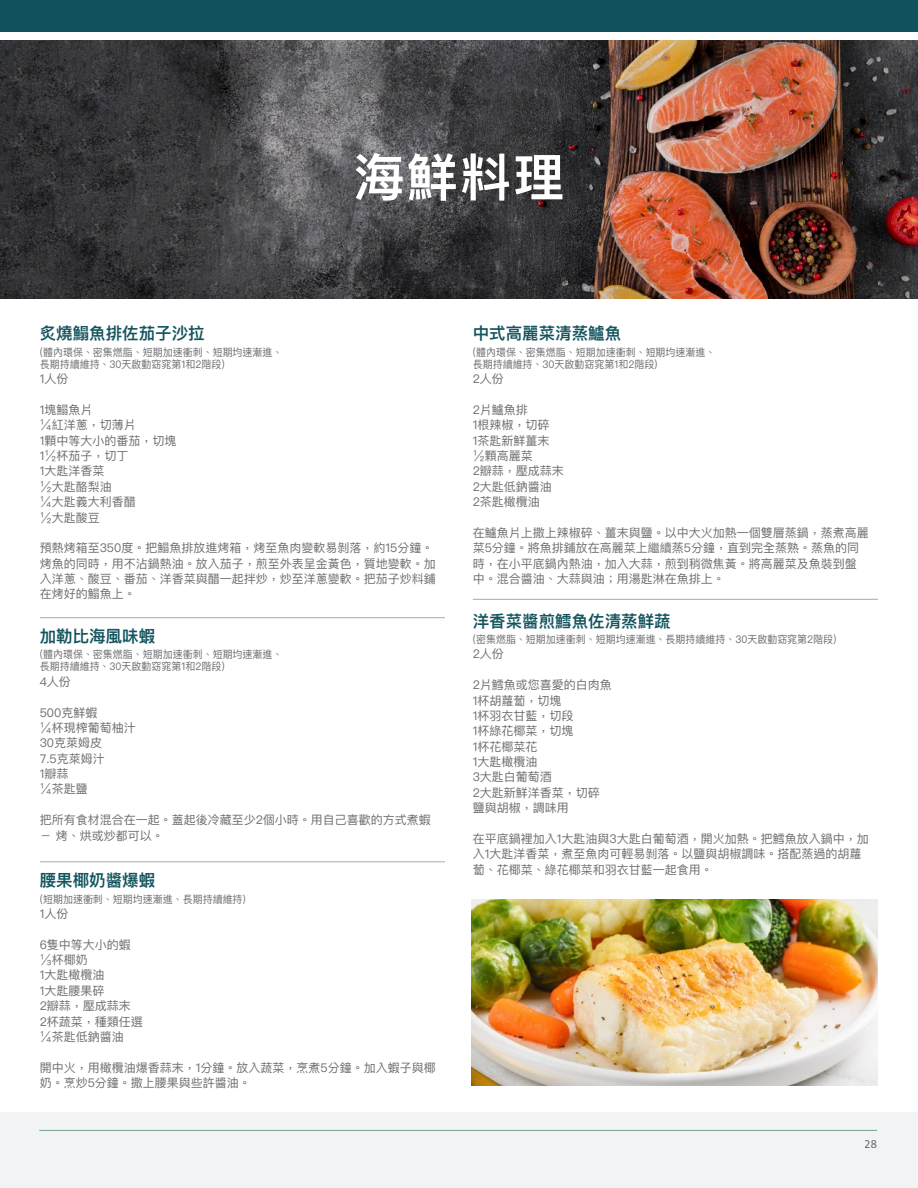
<style>
.page{position:relative;width:918px;height:1188px;background:#fff}
.page>*{position:absolute;margin:0;border:0;box-sizing:border-box;transform-origin:0 0}
.Section_headers_-_chi{font:600 51px "Ping Fang TC";color:#fff}
.recipe{font:600 16.5px "Ping Fang TC";color:#14545d}
.body_-_chi{font:12px/15.3px "Ping Fang TC";color:#6c6d70}
.t1{font:12px "Myriad Pro";color:#040503}
.body_-_chi-2{font:10.5px "Ping Fang TC";color:#6c6d70;scale:.95 1}
</style>
<div class="page">
<div style="left:0;top:1112px;width:918px;height:76px;background:#f2f3f4"></div>
<hr style="left:39px;top:1130px;width:838px;height:1px;background:#75a490">
<img style="left:0;top:40px;width:918px;height:259px">
<div style="left:0;top:0;width:918px;height:31px;background:#11525c"></div>
<hr style="left:40px;top:617px;width:405px;height:1px;background:#a8a9ad">
<hr style="left:40px;top:862px;width:405px;height:1px;background:#a8a9ad">
<hr style="left:473px;top:599px;width:405px;height:1px;background:#a8a9ad">
<img style="left:472px;top:900px;width:405px;height:186px">
<p class="Section_headers_-_chi" style="left:353px;top:146px;width:212px">海鮮料理</p>
<p class="recipe" style="left:40px;top:323px;width:166px">炙燒鰨魚排佐茄子沙拉</p>
<p class="body_-_chi-2" style="left:40px;top:346px;width:257px">(體內環保、密集燃脂、短期加速衝刺、短期均速漸進、</p>
<p class="body_-_chi-2" style="left:40px;top:358px;width:196px">長期持續維持、30天啟動窈窕第1和2階段)</p>
<p class="body_-_chi" style="left:40px;top:371px;width:30px">1人份</p>
<p class="body_-_chi" style="left:40px;top:402px;width:54px">1塊鰨魚片</p>
<p class="body_-_chi" style="left:40px;top:417px;width:97px">¼紅洋蔥，切薄片</p>
<p class="body_-_chi" style="left:40px;top:433px;width:138px">1顆中等大小的番茄，切塊</p>
<p class="body_-_chi" style="left:40px;top:448px;width:90px">1½杯茄子，切丁</p>
<p class="body_-_chi" style="left:40px;top:463px;width:66px">1大匙洋香菜</p>
<p class="body_-_chi" style="left:40px;top:479px;width:73px">½大匙酪梨油</p>
<p class="body_-_chi" style="left:40px;top:494px;width:97px">¼大匙義大利香醋</p>
<p class="body_-_chi" style="left:40px;top:509px;width:61px">½大匙酸豆</p>
<p class="body_-_chi" style="left:40px;top:540px;width:397px">預熱烤箱至350度。把鰨魚排放進烤箱，烤至魚肉變軟易剝落，約15分鐘。烤魚的同時，用不沾鍋熱油。放入茄子，煎至外表呈金黃色，質地變軟。加入洋蔥、酸豆、番茄、洋香菜與醋一起拌炒，炒至洋蔥變軟。把茄子炒料鋪在烤好的鰨魚上。</p>
<p class="recipe" style="left:40px;top:626px;width:117px">加勒比海風味蝦</p>
<p class="body_-_chi-2" style="left:40px;top:648px;width:257px">(體內環保、密集燃脂、短期加速衝刺、短期均速漸進、</p>
<p class="body_-_chi-2" style="left:40px;top:660px;width:196px">長期持續維持、30天啟動窈窕第1和2階段)</p>
<p class="body_-_chi" style="left:40px;top:674px;width:33px">4人份</p>
<p class="body_-_chi" style="left:40px;top:704px;width:59px">500克鮮蝦</p>
<p class="body_-_chi" style="left:40px;top:720px;width:97px">¼杯現榨葡萄柚汁</p>
<p class="body_-_chi" style="left:40px;top:735px;width:64px">30克萊姆皮</p>
<p class="body_-_chi" style="left:40px;top:751px;width:66px">7.5克萊姆汁</p>
<p class="body_-_chi" style="left:40px;top:766px;width:30px">1瓣蒜</p>
<p class="body_-_chi" style="left:40px;top:781px;width:49px">¼茶匙鹽</p>
<p class="body_-_chi" style="left:40px;top:812px;width:393px">把所有食材混合在一起。蓋起後冷藏至少2個小時。用自己喜歡的方式煮蝦－ 烤、烘或炒都可以。</p>
<p class="recipe" style="left:40px;top:870px;width:117px">腰果椰奶醬爆蝦</p>
<p class="body_-_chi-2" style="left:40px;top:892px;width:218px">(短期加速衝刺、短期均速漸進、長期持續維持)</p>
<p class="body_-_chi" style="left:40px;top:906px;width:30px">1人份</p>
<p class="body_-_chi" style="left:40px;top:937px;width:93px">6隻中等大小的蝦</p>
<p class="body_-_chi" style="left:40px;top:952px;width:49px">⅓杯椰奶</p>
<p class="body_-_chi" style="left:40px;top:967px;width:66px">1大匙橄欖油</p>
<p class="body_-_chi" style="left:40px;top:983px;width:66px">1大匙腰果碎</p>
<p class="body_-_chi" style="left:40px;top:998px;width:93px">2瓣蒜，壓成蒜末</p>
<p class="body_-_chi" style="left:40px;top:1013px;width:105px">2杯蔬菜，種類任選</p>
<p class="body_-_chi" style="left:40px;top:1029px;width:85px">¼茶匙低鈉醬油</p>
<p class="body_-_chi" style="left:40px;top:1060px;width:398px">開中火，用橄欖油爆香蒜末，1分鐘。放入蔬菜，烹煮5分鐘。加入蝦子與椰奶。烹炒5分鐘。撒上腰果與些許醬油。</p>
<p class="recipe" style="left:473px;top:323px;width:150px">中式高麗菜清蒸鱸魚</p>
<p class="body_-_chi-2" style="left:473px;top:346px;width:257px">(體內環保、密集燃脂、短期加速衝刺、短期均速漸進、</p>
<p class="body_-_chi-2" style="left:473px;top:358px;width:196px">長期持續維持、30天啟動窈窕第1和2階段)</p>
<p class="body_-_chi" style="left:473px;top:371px;width:33px">2人份</p>
<p class="body_-_chi" style="left:473px;top:402px;width:57px">2片鱸魚排</p>
<p class="body_-_chi" style="left:473px;top:417px;width:78px">1根辣椒，切碎</p>
<p class="body_-_chi" style="left:473px;top:433px;width:78px">1茶匙新鮮薑末</p>
<p class="body_-_chi" style="left:473px;top:448px;width:61px">½顆高麗菜</p>
<p class="body_-_chi" style="left:473px;top:463px;width:93px">2瓣蒜，壓成蒜末</p>
<p class="body_-_chi" style="left:473px;top:479px;width:81px">2大匙低鈉醬油</p>
<p class="body_-_chi" style="left:473px;top:494px;width:69px">2茶匙橄欖油</p>
<p class="body_-_chi" style="left:473px;top:525px;width:397px">在鱸魚片上撒上辣椒碎、薑末與鹽。以中大火加熱一個雙層蒸鍋，蒸煮高麗菜5分鐘。將魚排鋪放在高麗菜上繼續蒸5分鐘，直到完全蒸熟。蒸魚的同時，在小平底鍋內熱油，加入大蒜，煎到稍微焦黃。將高麗菜及魚裝到盤中。混合醬油、大蒜與油；用湯匙淋在魚排上。</p>
<p class="recipe" style="left:473px;top:610px;width:199px">洋香菜醬煎鱈魚佐清蒸鮮蔬</p>
<p class="body_-_chi-2" style="left:473px;top:633px;width:384px">(密集燃脂、短期加速衝刺、短期均速漸進、長期持續維持、30天啟動窈窕第2階段)</p>
<p class="body_-_chi" style="left:473px;top:646px;width:33px">2人份</p>
<p class="body_-_chi" style="left:473px;top:677px;width:141px">2片鱈魚或您喜愛的白肉魚</p>
<p class="body_-_chi" style="left:473px;top:692px;width:90px">1杯胡蘿蔔，切塊</p>
<p class="body_-_chi" style="left:473px;top:708px;width:102px">1杯羽衣甘藍，切段</p>
<p class="body_-_chi" style="left:473px;top:723px;width:102px">1杯綠花椰菜，切塊</p>
<p class="body_-_chi" style="left:473px;top:739px;width:66px">1杯花椰菜花</p>
<p class="body_-_chi" style="left:473px;top:754px;width:66px">1大匙橄欖油</p>
<p class="body_-_chi" style="left:473px;top:769px;width:81px">3大匙白葡萄酒</p>
<p class="body_-_chi" style="left:473px;top:785px;width:129px">2大匙新鮮洋香菜，切碎</p>
<p class="body_-_chi" style="left:473px;top:800px;width:97px">鹽與胡椒，調味用</p>
<p class="body_-_chi" style="left:473px;top:831px;width:398px">在平底鍋裡加入1大匙油與3大匙白葡萄酒，開火加熱。把鱈魚放入鍋中，加入1大匙洋香菜，煮至魚肉可輕易剝落。以鹽與胡椒調味。搭配蒸過的胡蘿蔔、花椰菜、綠花椰菜和羽衣甘藍一起食用。</p>
<p class="t1" style="left:865px;top:1136px;width:14px">28</p>
</div>
